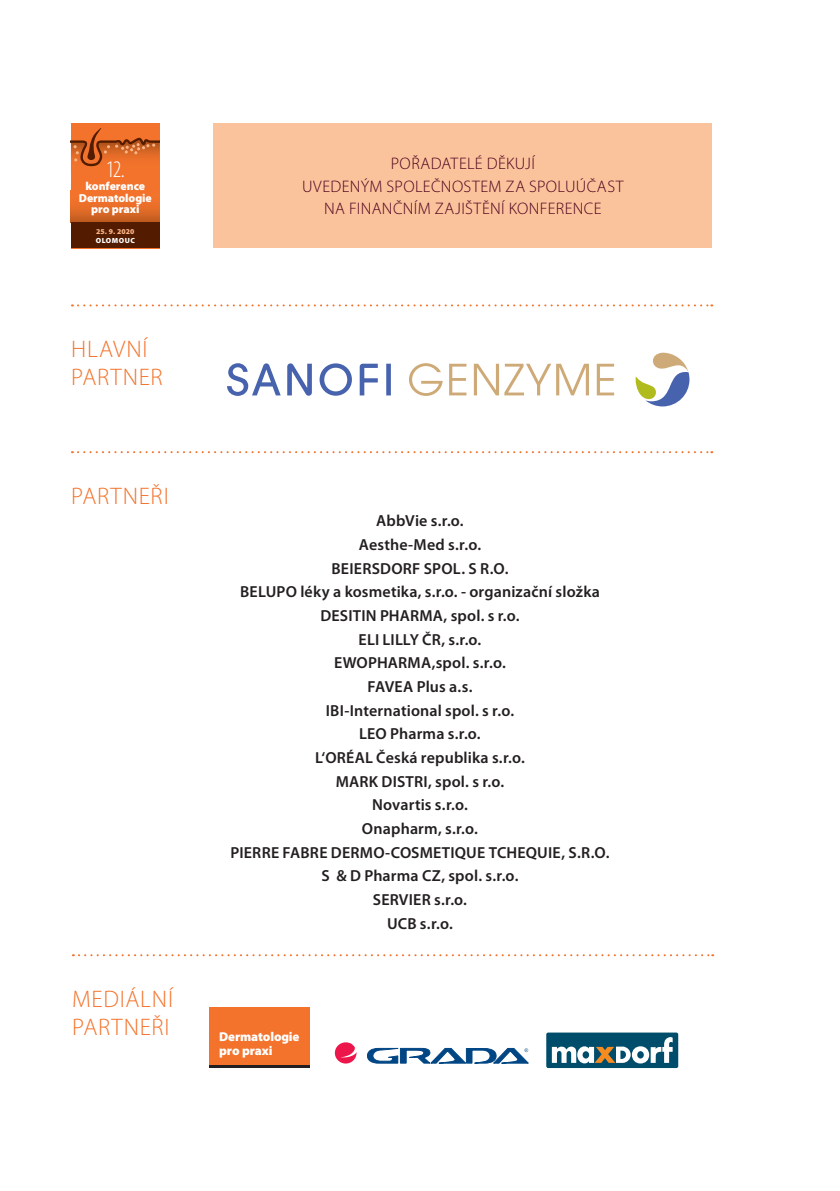
<style>
.page{position:relative;width:840px;height:1191px;background:#fff}
.page>*{position:absolute;margin:0;border:0;box-sizing:border-box;transform-origin:0 0}
.Title_2_Main-Color-3{font:300 24px/28px "Myriad Pro";letter-spacing:.03em;color:#f3732c}
.t1{font:300 condensed 23.8px "Myriad Pro";color:#fff}
.Title_2_Main-Color-3-2{font:300 16.8px/22.4px "Myriad Pro";letter-spacing:.025em;color:#4c001d;text-align:center}
.text_zakladni{font:600 16px "Myriad Pro";letter-spacing:.01em;color:#231f20}
.t2{font:900 12.8px/13.8px "Myriad Pro";letter-spacing:-.01em;color:#fff}
.t3{font:900 11.6px/11.6px "Myriad Pro";letter-spacing:-.005em;color:#fff;text-align:center}
.t4{font:900 7.4px/9px "Myriad Pro";letter-spacing:.06em;color:#fab487}
.s1{color:#fff}
</style>
<div class="page">
<div style="left:209px;top:1007px;width:100px;height:61px;background:#f3732c"></div>
<hr style="left:209px;top:1065px;width:100px;height:3px;background:#231f20">
<div style="left:213px;top:123px;width:498px;height:125px;background:#fbc39c"></div>
<div style="left:71px;top:123px;width:88px;height:125px;background:#f3732c"></div>
<div style="left:71px;top:190px;width:88px;height:32px;background:linear-gradient(to bottom,#ff792f,#c96022)"></div>
<div style="left:71px;top:222px;width:88px;height:26px;background:#531c00"></div>
<svg style="left:71px;top:128px;width:88px;height:39px"></svg>
<svg style="left:72px;top:304px;width:639px;height:2px"></svg>
<svg style="left:73px;top:954px;width:639px;height:2px"></svg>
<svg style="left:72px;top:451px;width:639px;height:2px"></svg>
<svg style="left:227px;top:363px;width:163px;height:33px"></svg>
<svg style="left:409px;top:363px;width:204px;height:33px"></svg>
<svg style="left:635px;top:353px;width:54px;height:53px"></svg>
<svg style="left:334px;top:1042px;width:22px;height:21px"></svg>
<svg style="left:367px;top:1048px;width:161px;height:15px"></svg>
<div style="left:546px;top:1032px;width:131px;height:36px;background:#004c6b;border-radius:2px"></div>
<svg style="left:551px;top:1037px;width:121px;height:26px"></svg>
<p class="t1" style="left:106px;top:155px;width:21px">12.</p>
<p class="t3" style="left:79px;top:180px;width:74px">konference<br>Dermatologie pro praxi</p>
<p class="t4" style="left:96px;top:226px;width:41px">25. 9. 2020<br><span class="s1">OLOMOUC</span></p>
<p class="Title_2_Main-Color-3" style="left:71px;top:335px;width:93px">HLAVNÍ<br>PARTNER</p>
<p class="Title_2_Main-Color-3" style="left:71px;top:482px;width:99px">PARTNEŘI</p>
<p class="Title_2_Main-Color-3" style="left:72px;top:985px;width:102px">MEDIÁLNÍ<br>PARTNEŘI</p>
<p class="Title_2_Main-Color-3-2" style="left:390px;top:152px;width:145px">POŘADATELÉ DĚKUJÍ</p>
<p class="Title_2_Main-Color-3-2" style="left:302px;top:175px;width:323px">UVEDENÝM SPOLEČNOSTEM ZA SPOLUÚČAST<br>NA FINANČNÍM ZAJIŠTĚNÍ KONFERENCE</p>
<p class="text_zakladni" style="left:376px;top:511px;width:89px">AbbVie s.r.o.</p>
<p class="text_zakladni" style="left:358px;top:534px;width:124px">Aesthe-Med s.r.o.</p>
<p class="text_zakladni" style="left:331px;top:558px;width:178px">BEIERSDORF SPOL. S R.O.</p>
<p class="text_zakladni" style="left:240px;top:582px;width:361px">BELUPO léky a kosmetika, s.r.o. - organizační složka</p>
<p class="text_zakladni" style="left:320px;top:605px;width:201px">DESITIN PHARMA, spol. s r.o.</p>
<p class="text_zakladni" style="left:358px;top:629px;width:124px">ELI LILLY ČR, s.r.o.</p>
<p class="text_zakladni" style="left:334px;top:653px;width:173px">EWOPHARMA,spol. s.r.o.</p>
<p class="text_zakladni" style="left:367px;top:676px;width:106px">FAVEA Plus a.s.</p>
<p class="text_zakladni" style="left:325px;top:700px;width:190px">IBI-International spol. s r.o.</p>
<p class="text_zakladni" style="left:359px;top:724px;width:123px">LEO Pharma s.r.o.</p>
<p class="text_zakladni" style="left:315px;top:747px;width:211px">L‘ORÉAL Česká republika s.r.o.</p>
<p class="text_zakladni" style="left:335px;top:771px;width:170px">MARK DISTRI, spol. s r.o.</p>
<p class="text_zakladni" style="left:372px;top:795px;width:97px">Novartis s.r.o.</p>
<p class="text_zakladni" style="left:362px;top:818px;width:117px">Onapharm, s.r.o.</p>
<p class="text_zakladni" style="left:230px;top:842px;width:380px">PIERRE FABRE DERMO-COSMETIQUE TCHEQUIE, S.R.O.</p>
<p class="text_zakladni" style="left:321px;top:866px;width:198px">S &amp; D Pharma CZ, spol. s.r.o.</p>
<p class="text_zakladni" style="left:372px;top:889px;width:96px">SERVIER s.r.o.</p>
<p class="text_zakladni" style="left:387px;top:913px;width:67px">UCB s.r.o.</p>
<p class="t2" style="left:219px;top:1029px;width:82px">Dermatologie pro praxi</p>
</div>
